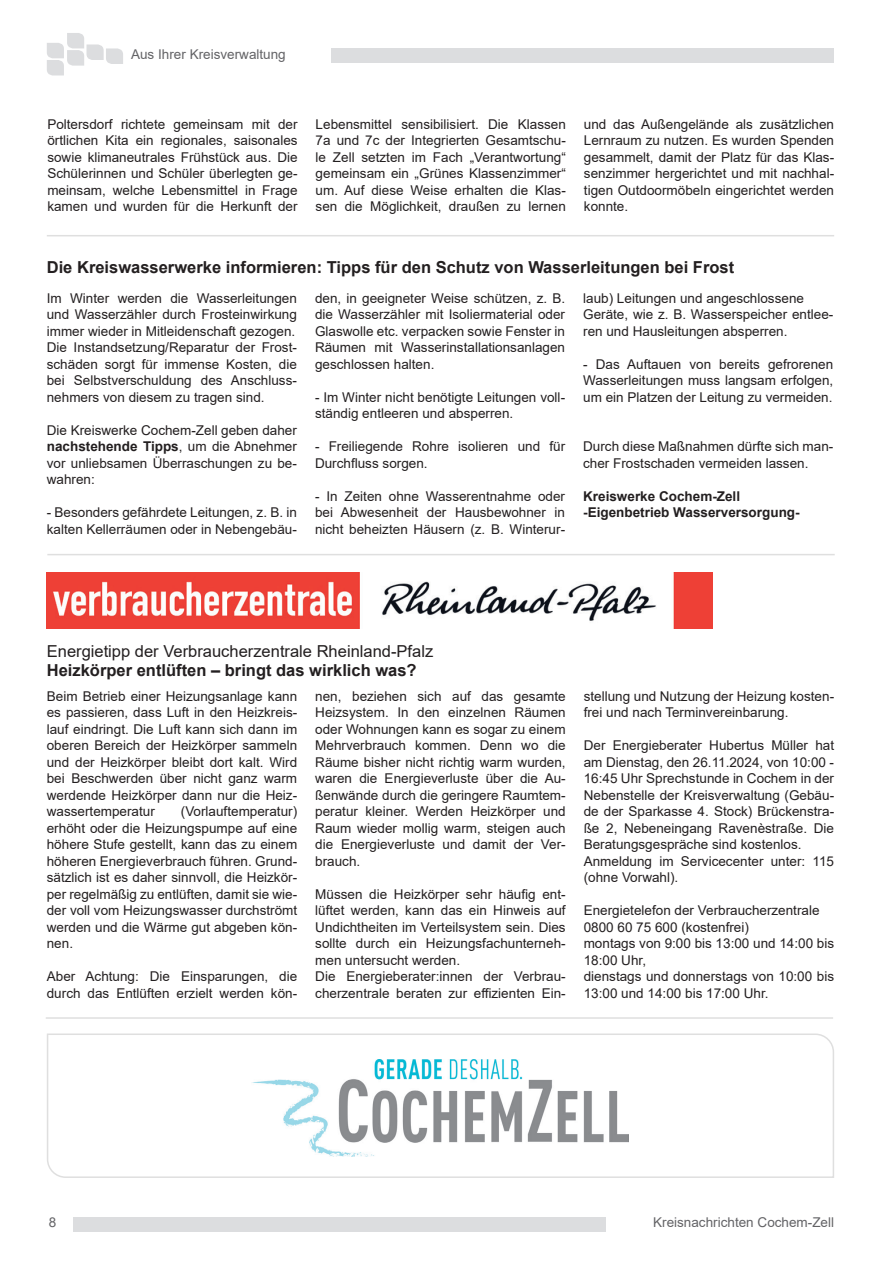
<style>
.page{position:relative;width:881px;height:1263px;background:#fff}
.page>*{position:absolute;margin:0;border:0;box-sizing:border-box;transform-origin:0 0}
.Ueberschrift{font:700 16.5px "Arial";color:#231f20}
.Ueberschrift-2{font:16.5px "Arial";color:#231f20}
.t1{font:13.5px/16.5px "Arial";color:#231f20;text-align:justify}
.t2{font:13.5px "Arial";color:#636366}
.t3{font:700 13.5px "Arial";color:#231f20}
.s1{font-weight:700}
</style>
<div class="page">
<div style="left:331px;top:49px;width:502px;height:14px;background:#dcdddf"></div>
<svg style="left:47px;top:33px;width:76px;height:42px"></svg>
<div style="left:74px;top:1217px;width:531px;height:14px;background:#dcdddf"></div>
<img style="left:47px;top:573px;width:665px;height:55px">
<svg style="left:47px;top:1033px;width:787px;height:145px"></svg>
<hr style="left:47px;top:235px;width:786px;height:1px;background:#dfdfdf">
<hr style="left:47px;top:554px;width:787px;height:1px;background:#dfdfdf">
<hr style="left:46px;top:1017px;width:786px;height:2px;background:#dfdfdf">
<p class="t2" style="left:131px;top:45px;width:156px">Aus Ihrer Kreisverwaltung</p>
<p class="t1" style="left:47px;top:116px;width:252px">Poltersdorf richtete gemeinsam mit der örtlichen Kita ein regionales, saisonales sowie klimaneutrales Frühstück aus. Die Schülerinnen und Schüler überlegten ge&shy;meinsam, welche Lebensmittel in Frage kamen und wurden für die Herkunft der</p>
<p class="t1" style="left:315px;top:116px;width:252px">Lebensmittel sensibilisiert. Die Klassen 7a und 7c der Integrierten Gesamtschu&shy;le Zell setzten im Fach „Verantwortung“ gemeinsam ein „Grünes Klassenzimmer“ um. Auf diese Weise erhalten die Klas&shy;sen die Möglichkeit, draußen zu lernen</p>
<p class="t1" style="left:583px;top:116px;width:252px">und das Außengelände als zusätzlichen Lernraum zu nutzen. Es wurden Spenden gesammelt, damit der Platz für das Klas&shy;senzimmer hergerichtet und mit nachhal&shy;tigen Outdoormöbeln eingerichtet werden konnte.</p>
<p class="Ueberschrift" style="left:47px;top:256px;width:688px">Die Kreiswasserwerke informieren: Tipps für den Schutz von Wasserleitungen bei Frost</p>
<p class="t1" style="left:47px;top:289px;width:251px">Im Winter werden die Wasserleitungen und Wasserzähler durch Frosteinwirkung immer wieder in Mitleidenschaft gezogen.</p>
<p class="t1" style="left:47px;top:339px;width:251px">Die Instandsetzung/Reparatur der Frost&shy;schäden sorgt für immense Kosten, die bei Selbstverschuldung des Anschluss&shy;nehmers von diesem zu tragen sind.</p>
<p class="t1" style="left:47px;top:421px;width:251px">Die Kreiswerke Cochem-Zell geben daher <span class="s1">nachstehende Tipps</span>, um die Abnehmer vor unliebsamen Überraschungen zu be&shy;wahren:</p>
<p class="t1" style="left:47px;top:504px;width:251px">- Besonders gefährdete Leitungen, z. B. in kalten Kellerräumen oder in Nebengebäu-</p>
<p class="t1" style="left:315px;top:289px;width:251px">den, in geeigneter Weise schützen, z. B. die Wasserzähler mit Isoliermaterial oder Glaswolle etc. verpacken sowie Fenster in Räumen mit Wasserinstallationsanlagen geschlossen halten.</p>
<p class="t1" style="left:315px;top:388px;width:251px">- Im Winter nicht benötigte Leitungen voll&shy;ständig entleeren und absperren.</p>
<p class="t1" style="left:315px;top:438px;width:251px">- Freiliegende Rohre isolieren und für<br>Durchfluss sorgen.</p>
<p class="t1" style="left:315px;top:487px;width:251px">- In Zeiten ohne Wasserentnahme oder bei Abwesenheit der Hausbewohner in nicht beheizten Häusern (z. B. Winterur-</p>
<p class="t1" style="left:583px;top:289px;width:222px">laub) Leitungen und angeschlossene</p>
<p class="t1" style="left:583px;top:306px;width:251px">Geräte, wie z. B. Wasserspeicher entlee&shy;ren und Hausleitungen absperren.</p>
<p class="t1" style="left:583px;top:355px;width:251px">- Das Auftauen von bereits gefrorenen Wasserleitungen muss langsam erfolgen, um ein Platzen der Leitung zu vermeiden.</p>
<p class="t1" style="left:583px;top:438px;width:251px">Durch diese Maßnahmen dürfte sich man&shy;cher Frostschaden vermeiden lassen.</p>
<p class="t3" style="left:583px;top:486px;width:158px">Kreiswerke Cochem-Zell</p>
<p class="t3" style="left:583px;top:503px;width:218px">-Eigenbetrieb Wasserversorgung-</p>
<p class="Ueberschrift-2" style="left:47px;top:640px;width:388px">Energietipp der Verbraucherzentrale Rheinland-Pfalz</p>
<p class="Ueberschrift" style="left:47px;top:658px;width:371px">Heizkörper entlüften – bringt das wirklich was?</p>
<p class="t1" style="left:47px;top:687px;width:252px">Beim Betrieb einer Heizungsanlage kann es passieren, dass Luft in den Heizkreis&shy;lauf eindringt. Die Luft kann sich dann im oberen Bereich der Heizkörper sammeln und der Heizkörper bleibt dort kalt. Wird bei Beschwerden über nicht ganz warm werdende Heizkörper dann nur die Heiz&shy;wassertemperatur</p>
<p class="t1" style="left:315px;top:687px;width:252px">nen, beziehen sich auf das gesamte Heizsystem. In den einzelnen Räumen oder Wohnungen kann es sogar zu einem Mehrverbrauch kommen. Denn wo die Räume bisher nicht richtig warm wurden, waren die Energieverluste über die Au&shy;ßenwände durch die geringere Raumtem&shy;peratur kleiner. Werden Heizkörper und Raum wieder mollig warm, steigen auch die Energieverluste und damit der Ver&shy;brauch.</p>
<p class="t1" style="left:315px;top:885px;width:252px">Müssen die Heizkörper sehr häufig ent&shy;lüftet werden, kann das ein Hinweis auf Undichtheiten im Verteilsystem sein. Dies sollte durch ein Heizungsfachunterneh&shy;men untersucht werden.</p>
<p class="t1" style="left:315px;top:968px;width:252px">Die Energieberater:innen der Verbrau&shy;cherzentrale beraten zur effizienten Ein-</p>
<p class="t1" style="left:47px;top:803px;width:252px;text-indent:134px">(Vorlauftemperatur) erhöht oder die Heizungspumpe auf eine höhere Stufe gestellt, kann das zu einem höheren Energieverbrauch führen. Grund&shy;sätzlich ist es daher sinnvoll, die Heizkör&shy;per regelmäßig zu entlüften, damit sie wie&shy;der voll vom Heizungswasser durchströmt werden und die Wärme gut abgeben kön&shy;nen.</p>
<p class="t1" style="left:47px;top:968px;width:252px">Aber Achtung: Die Einsparungen, die durch das Entlüften erzielt werden kön-</p>
<p class="t1" style="left:583px;top:687px;width:252px">stellung und Nutzung der Heizung kosten&shy;frei und nach Terminvereinbarung.</p>
<p class="t1" style="left:583px;top:737px;width:252px">Der Energieberater Hubertus Müller hat am Dienstag, den 26.11.2024, von 10:00 - 16:45 Uhr Sprechstunde in Cochem in der Nebenstelle der Kreisverwaltung (Gebäu&shy;de der Sparkasse 4. Stock) Brückenstra&shy;ße 2, Nebeneingang Ravenèstraße. Die Beratungsgespräche sind kostenlos.</p>
<p class="t1" style="left:583px;top:852px;width:252px">Anmeldung im Servicecenter unter: 115 (ohne Vorwahl).</p>
<p class="t1" style="left:583px;top:902px;width:237px">Energietelefon der Verbraucherzentrale</p>
<p class="t1" style="left:583px;top:918px;width:167px">0800 60 75 600 (kostenfrei)</p>
<p class="t1" style="left:583px;top:935px;width:252px">montags von 9:00 bis 13:00 und 14:00 bis<br>18:00 Uhr,</p>
<p class="t1" style="left:583px;top:968px;width:252px">dienstags und donnerstags von 10:00 bis<br>13:00 und 14:00 bis 17:00 Uhr.</p>
<p class="t2" style="left:49px;top:1213px;width:9px">8</p>
<p class="t2" style="left:653px;top:1213px;width:182px">Kreisnachrichten Cochem-Zell</p>
</div>
